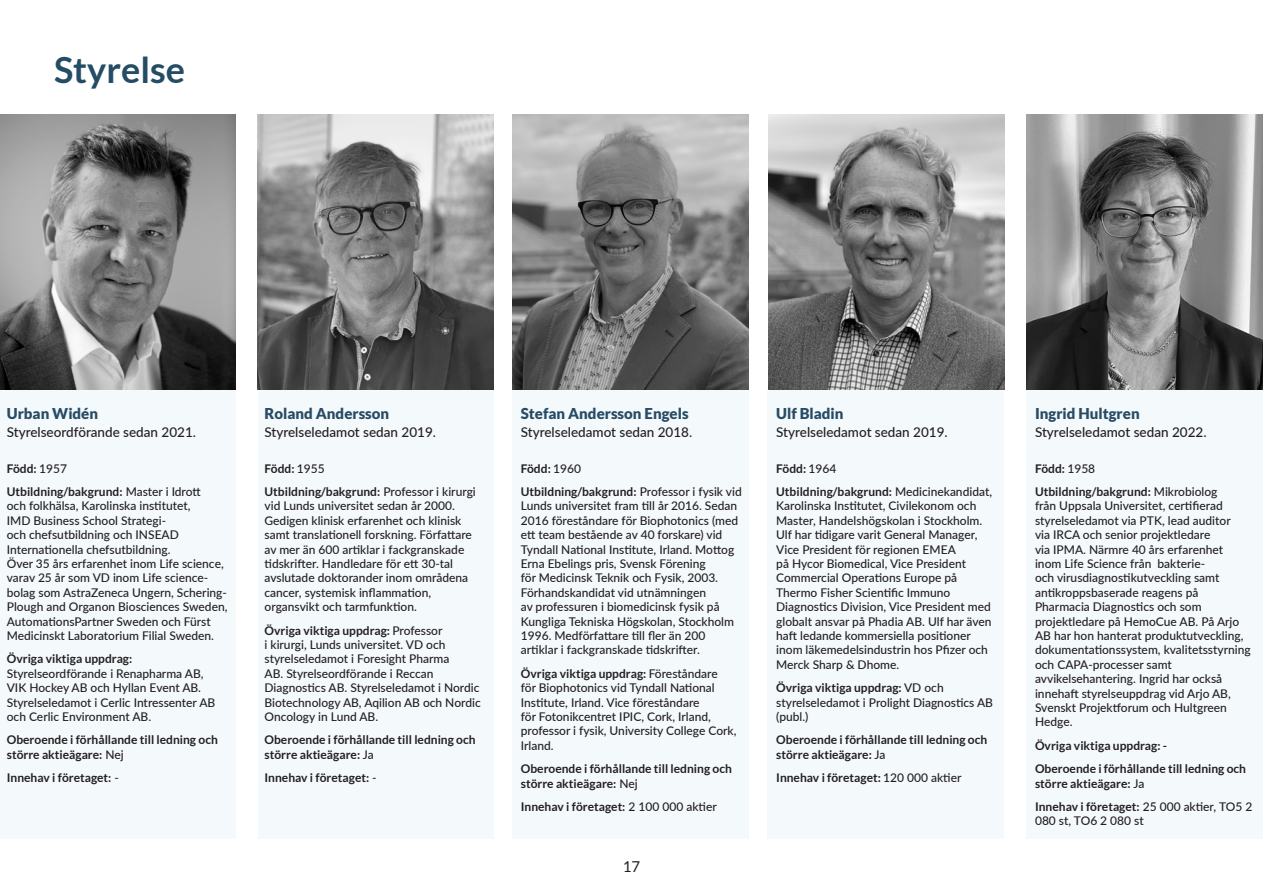
<style>
.page{position:relative;width:1263px;height:893px;background:#fff}
.page>*{position:absolute;margin:0;border:0;box-sizing:border-box;transform-origin:0 0}
.t1{font:700 36px "Lato";color:#244d65}
.t2{font:900 15px "Lato";color:#284c65}
.t3{font:15px "Lato";color:#231f20}
.t4{font:500 13.5px "Lato";color:#231f20}
.t5{font:500 12px/14.4px "Lato";color:#231f20}
.t6{font:700 12px/23.4px "Lato";color:#231f20}
.s1{font-weight:500}
.s2{font-weight:700}
</style>
<div class="page">
<div style="left:0;top:390px;width:236px;height:449px;background:#f4f9fc"></div>
<img style="left:0;top:115px;width:236px;height:275px">
<div style="left:258px;top:390px;width:235px;height:449px;background:#f4f9fc"></div>
<img style="left:258px;top:115px;width:235px;height:275px">
<div style="left:512px;top:390px;width:237px;height:449px;background:#f4f9fc"></div>
<img style="left:512px;top:115px;width:237px;height:275px">
<div style="left:767px;top:390px;width:237px;height:449px;background:#f4f9fc"></div>
<img style="left:768px;top:115px;width:236px;height:275px">
<div style="left:1026px;top:390px;width:237px;height:449px;background:#f4f9fc"></div>
<img style="left:1026px;top:115px;width:237px;height:275px">
<h1 class="t1" style="left:54px;top:49px;width:133px">Styrelse</h1>
<p class="t2" style="left:7px;top:404px;width:93px">Urban Widén</p>
<p class="t4" style="left:7px;top:422px;width:191px">Styrelseordförande sedan 2021.</p>
<p class="t6" style="left:7px;top:456px;width:195px">Född: <span class="s1">1957<br></span>Utbildning/bakgrund: <span class="s1">Master i Idrott</span></p>
<p class="t5" style="left:7px;top:498px;width:222px">och folkhälsa, Karolinska institutet,<br>IMD Business School Strategi-<br>och chefsutbildning och INSEAD Internationella chefsutbildning.<br>Över 35 års erfarenhet inom Life science, varav 25 år som VD inom Life science&shy;bolag som AstraZeneca Ungern, Schering-Plough and Organon Biosciences Sweden, AutomationsPartner Sweden och Fürst Medicinskt Laboratorium Filial Sweden.</p>
<p class="t6" style="left:7px;top:647px;width:127px">Övriga viktiga uppdrag:</p>
<p class="t5" style="left:7px;top:666px;width:210px">Styrelseordförande i Renapharma AB, VIK Hockey AB och Hyllan Event AB.<br>Styrelseledamot i Cerlic Intressenter AB och Cerlic Environment AB.</p>
<p class="t6" style="left:7px;top:733px;width:213px;line-height:14.4px">Oberoende i förhållande till ledning och större aktieägare: <span class="s1">Nej</span></p>
<p class="t6" style="left:7px;top:766px;width:114px">Innehav i företaget: <span class="s1">-</span></p>
<p class="t2" style="left:265px;top:404px;width:126px">Roland Andersson</p>
<p class="t4" style="left:265px;top:422px;width:173px">Styrelseledamot sedan 2019.</p>
<p class="t6" style="left:265px;top:456px;width:213px">Född: <span class="s1">1955<br></span>Utbildning/bakgrund: <span class="s1">Professor i kirurgi</span></p>
<p class="t5" style="left:265px;top:498px;width:209px">vid Lunds universitet sedan år 2000.<br>Gedigen klinisk erfarenhet och klinisk samt translationell forskning. Författare av mer än 600 artiklar i fackgranskade tidskrifter. Handledare för ett 30-tal avslutade doktorander inom områdena cancer, systemisk inflammation, organsvikt och tarmfunktion.</p>
<p class="t5" style="left:265px;top:622px;width:218px"><span class="s2">Övriga viktiga uppdrag:</span> Professor<br>i kirurgi, Lunds universitet. VD och styrelseledamot i Foresight Pharma<br>AB. Styrelseordförande i Reccan Diagnostics AB. Styrelseledamot i Nordic Biotechnology AB, Aqilion AB och Nordic Oncology in Lund AB.</p>
<p class="t6" style="left:265px;top:733px;width:213px;line-height:14.4px">Oberoende i förhållande till ledning och större aktieägare: <span class="s1">Ja</span></p>
<p class="t6" style="left:265px;top:766px;width:114px">Innehav i företaget: <span class="s1">-</span></p>
<p class="t2" style="left:521px;top:404px;width:169px">Stefan Andersson Engels</p>
<p class="t4" style="left:521px;top:422px;width:173px">Styrelseledamot sedan 2018.</p>
<p class="t6" style="left:521px;top:456px;width:222px">Född: <span class="s1">1960<br></span>Utbildning/bakgrund: <span class="s1">Professor i fysik vid</span></p>
<p class="t5" style="left:521px;top:498px;width:219px">Lunds universitet fram till år 2016. Sedan 2016 föreståndare för Biophotonics (med ett team bestående av 40 forskare) vid Tyndall National Institute, Irland. Mottog Erna Ebelings pris, Svensk Förening<br>för Medicinsk Teknik och Fysik, 2003.<br>Förhandskandidat vid utnämningen<br>av professuren i biomedicinsk fysik på Kungliga Tekniska Högskolan, Stockholm 1996. Medförfattare till fler än 200 artiklar i fackgranskade tidskrifter.</p>
<p class="t5" style="left:521px;top:666px;width:217px"><span class="s2">Övriga viktiga uppdrag:</span> Föreståndare<br>för Biophotonics vid Tyndall National Institute, Irland. Vice föreståndare<br>för Fotonikcentret IPIC, Cork, Irland, professor i fysik, University College Cork, Irland.</p>
<p class="t6" style="left:521px;top:761px;width:213px;line-height:14.4px">Oberoende i förhållande till ledning och större aktieägare: <span class="s1">Nej</span></p>
<p class="t6" style="left:521px;top:795px;width:197px">Innehav i företaget: <span class="s1">2 100 000 aktier</span></p>
<p class="t3" style="left:623px;top:858px;width:19px">17</p>
<p class="t2" style="left:776px;top:404px;width:69px">Ulf Bladin</p>
<p class="t4" style="left:776px;top:422px;width:173px">Styrelseledamot sedan 2019.</p>
<p class="t6" style="left:776px;top:456px;width:217px">Född: <span class="s1">1964<br></span>Utbildning/bakgrund: <span class="s1">Medicinekandidat,</span></p>
<p class="t5" style="left:776px;top:498px;width:217px">Karolinska Institutet, Civilekonom och Master, Handelshögskolan i Stockholm.<br>Ulf har tidigare varit General Manager, Vice President för regionen EMEA<br>på Hycor Biomedical, Vice President Commercial Operations Europe på Thermo Fisher Scientific Immuno Diagnostics Division, Vice President med globalt ansvar på Phadia AB. Ulf har även haft ledande kommersiella positioner inom läkemedelsindustrin hos Pfizer och Merck Sharp &amp; Dhome.</p>
<p class="t5" style="left:776px;top:680px;width:218px"><span class="s2">Övriga viktiga uppdrag:</span> VD och styrelseledamot i Prolight Diagnostics AB (publ.)</p>
<p class="t6" style="left:776px;top:733px;width:213px;line-height:14.4px">Oberoende i förhållande till ledning och större aktieägare: <span class="s1">Ja</span></p>
<p class="t6" style="left:776px;top:766px;width:187px">Innehav i företaget: <span class="s1">120 000 aktier</span></p>
<p class="t2" style="left:1035px;top:404px;width:106px">Ingrid Hultgren</p>
<p class="t4" style="left:1035px;top:422px;width:173px">Styrelseledamot sedan 2022.</p>
<p class="t6" style="left:1035px;top:456px;width:184px">Född: <span class="s1">1958<br></span>Utbildning/bakgrund: <span class="s1">Mikrobiolog</span></p>
<p class="t5" style="left:1035px;top:498px;width:217px">från Uppsala Universitet, certifierad styrelseledamot via PTK, lead auditor<br>via IRCA och senior projektledare<br>via IPMA. Närmre 40 års erfarenhet inom Life Science från bakterie-<br>och virusdiagnostikutveckling samt antikroppsbaserade reagens på Pharmacia Diagnostics och som projektledare på HemoCue AB. På Arjo AB har hon hanterat produktutveckling, dokumentationssystem, kvalitetsstyrning och CAPA-processer samt avvikelsehantering. Ingrid har också innehaft styrelseuppdrag vid Arjo AB, Svenskt Projektforum och Hultgreen Hedge.</p>
<p class="t6" style="left:1035px;top:734px;width:213px">Övriga viktiga uppdrag: -<br>Oberoende i förhållande till ledning och</p>
<p class="t6" style="left:1035px;top:771px;width:219px">större aktieägare: <span class="s1">Ja<br></span>Innehav i företaget: <span class="s1">25 000 aktier, TO5 2</span></p>
<p class="t5" style="left:1035px;top:813px;width:110px">080 st, TO6 2 080 st</p>
</div>
